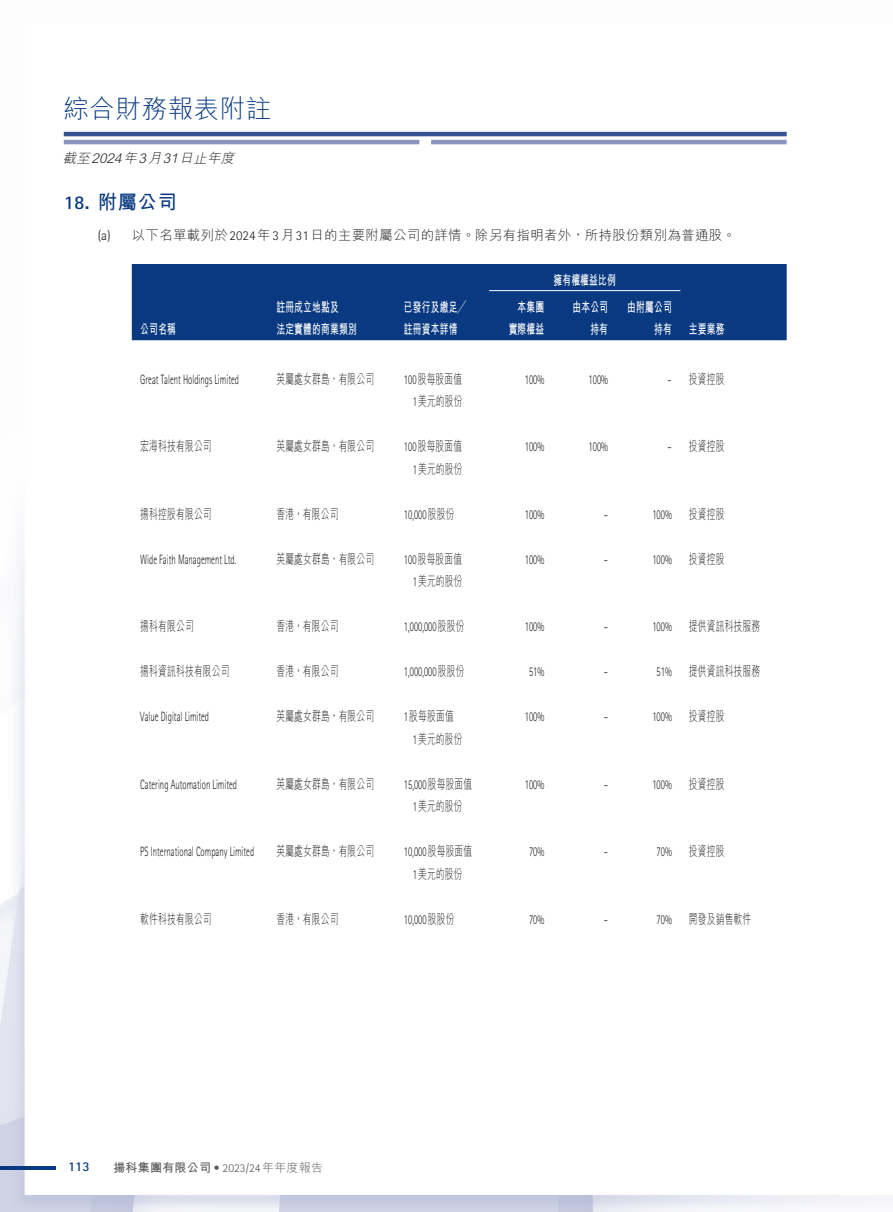
<style>
.page{position:relative;width:893px;height:1212px;background:#fff}
.page>*{position:absolute;margin:0;border:0;box-sizing:border-box;transform-origin:0 0}
.t1{font:300 25.5px "M Hei HK";letter-spacing:.02em;color:#083981}
._01_H1{font:700 19.5px "M Hei HK";color:#083981}
._50_Table_txt{font:300 13.5px "Rotis Sans Serif Std";color:#231f20;scale:.65 1}
._50_Table_txt-2{font:300 13.5px "M Hei HK";letter-spacing:.02em;color:#231f20;scale:.65 1}
._50_Table_txt-3{font:700 13.5px "M Hei HK";letter-spacing:.02em;color:#fff;scale:.65 1}
._00_txt{font:300 13.5px "M Hei HK";letter-spacing:.02em;color:#231f20}
.t2{font:italic 300 13.5px "M Hei HK";color:#231f20}
.t3{font:700 13.5px "Rotis Sans Serif Std";color:#083981}
._00_txt-2{font:300 13.5px "Rotis Sans Serif Std";color:#231f20}
.t4{font:700 12px "M Hei HK";letter-spacing:.02em;color:#57585a}
.s1{font-family:"Rotis Sans Serif Std"}
.s2{font-family:"M Hei HK"}
.s3{font-family:"Rotis Sans Serif Std";font-weight:300}
.s4{font-weight:300}
</style>
<div class="page">
<img style="left:0;top:131px;width:893px;height:1081px">
<hr style="left:0;top:1166px;width:55px;height:3px;background:#083981">
<hr style="left:64px;top:132px;width:723px;height:4px;background:#375392">
<hr style="left:64px;top:140px;width:355px;height:4px;background:#8b94bf">
<hr style="left:431px;top:140px;width:356px;height:4px;background:#8b94bf">
<div style="left:132px;top:264px;width:655px;height:76px;background:#083981"></div>
<hr style="left:489px;top:290px;width:191px;height:1px;background:#fff">
<h1 class="t1" style="left:64px;top:96px;width:209px">綜合財務報表附註</h1>
<p class="t2" style="left:63px;top:151px;width:176px">截至2024年3月31日止年度</p>
<p class="_01_H1" style="left:64px;top:187px;width:115px"><span class="s1">18.</span> 附屬公司</p>
<p class="_00_txt" style="left:132px;top:228px;width:605px">以下名單載列於<span class="s1">2024</span>年<span class="s1">3</span>月<span class="s1">31</span>日的主要附屬公司的詳情。除另有指明者外，所持股份類別為普通股。</p>
<p class="_00_txt-2" style="left:98px;top:227px;width:14px">)a(</p>
<p class="_50_Table_txt-3" style="left:553px;top:270px;width:98px">擁有權權益比例</p>
<p class="_50_Table_txt-3" style="left:140px;top:319px;width:56px">公司名稱</p>
<p class="_50_Table_txt-3" style="left:276px;top:297px;width:98px">註冊成立地點及</p>
<p class="_50_Table_txt-3" style="left:276px;top:319px;width:125px">法定實體的商業類別</p>
<p class="_50_Table_txt-3" style="left:404px;top:297px;width:97px">已發行及繳足╱</p>
<p class="_50_Table_txt-3" style="left:404px;top:319px;width:84px">註冊資本詳情</p>
<p class="_50_Table_txt-3" style="left:518px;top:297px;width:43px">本集團</p>
<p class="_50_Table_txt-3" style="left:509px;top:319px;width:56px">實際權益</p>
<p class="_50_Table_txt-3" style="left:572px;top:297px;width:56px">由本公司</p>
<p class="_50_Table_txt-3" style="left:590px;top:319px;width:29px">持有</p>
<p class="_50_Table_txt-3" style="left:627px;top:297px;width:70px">由附屬公司</p>
<p class="_50_Table_txt-3" style="left:654px;top:319px;width:29px">持有</p>
<p class="_50_Table_txt-3" style="left:689px;top:319px;width:56px">主要業務</p>
<p class="_50_Table_txt" style="left:140px;top:371px;width:153px">Great Talent Holdings Limited</p>
<p class="_50_Table_txt-2" style="left:276px;top:372px;width:152px">英屬處女群島，有限公司</p>
<p class="_50_Table_txt-2" style="left:404px;top:372px;width:91px"><span class="s1">100</span>股每股面值</p>
<p class="_50_Table_txt" style="left:525px;top:371px;width:31px">100%</p>
<p class="_50_Table_txt" style="left:589px;top:371px;width:31px">100%</p>
<p class="_50_Table_txt" style="left:668px;top:371px;width:8px">–</p>
<p class="_50_Table_txt-2" style="left:689px;top:372px;width:56px">投資控股</p>
<p class="_50_Table_txt-2" style="left:413px;top:394px;width:78px"><span class="s1">1</span>美元的股份</p>
<p class="_50_Table_txt-2" style="left:140px;top:439px;width:111px">宏海科技有限公司</p>
<p class="_50_Table_txt-2" style="left:276px;top:439px;width:152px">英屬處女群島，有限公司</p>
<p class="_50_Table_txt-2" style="left:404px;top:439px;width:91px"><span class="s1">100</span>股每股面值</p>
<p class="_50_Table_txt" style="left:525px;top:439px;width:31px">100%</p>
<p class="_50_Table_txt" style="left:589px;top:439px;width:31px">100%</p>
<p class="_50_Table_txt" style="left:668px;top:439px;width:8px">–</p>
<p class="_50_Table_txt-2" style="left:689px;top:439px;width:56px">投資控股</p>
<p class="_50_Table_txt-2" style="left:413px;top:462px;width:78px"><span class="s1">1</span>美元的股份</p>
<p class="_50_Table_txt-2" style="left:140px;top:507px;width:111px">揚科控股有限公司</p>
<p class="_50_Table_txt-2" style="left:276px;top:507px;width:97px">香港，有限公司</p>
<p class="_50_Table_txt" style="left:404px;top:506px;width:79px">10,000 <span class="s2">股股份</span></p>
<p class="_50_Table_txt" style="left:525px;top:506px;width:31px">100%</p>
<p class="_50_Table_txt" style="left:604px;top:506px;width:8px">–</p>
<p class="_50_Table_txt" style="left:652px;top:506px;width:31px">100%</p>
<p class="_50_Table_txt-2" style="left:689px;top:507px;width:56px">投資控股</p>
<p class="_50_Table_txt" style="left:140px;top:551px;width:149px">Wide Faith Management Ltd.</p>
<p class="_50_Table_txt-2" style="left:276px;top:552px;width:152px">英屬處女群島，有限公司</p>
<p class="_50_Table_txt-2" style="left:404px;top:552px;width:91px"><span class="s1">100</span>股每股面值</p>
<p class="_50_Table_txt" style="left:525px;top:551px;width:31px">100%</p>
<p class="_50_Table_txt" style="left:604px;top:551px;width:8px">–</p>
<p class="_50_Table_txt" style="left:652px;top:551px;width:31px">100%</p>
<p class="_50_Table_txt-2" style="left:689px;top:552px;width:56px">投資控股</p>
<p class="_50_Table_txt-2" style="left:413px;top:574px;width:78px"><span class="s1">1</span>美元的股份</p>
<p class="_50_Table_txt-2" style="left:140px;top:619px;width:84px">揚科有限公司</p>
<p class="_50_Table_txt-2" style="left:276px;top:619px;width:97px">香港，有限公司</p>
<p class="_50_Table_txt" style="left:404px;top:619px;width:95px">1,000,000 <span class="s2">股股份</span></p>
<p class="_50_Table_txt" style="left:525px;top:619px;width:31px">100%</p>
<p class="_50_Table_txt" style="left:604px;top:619px;width:8px">–</p>
<p class="_50_Table_txt" style="left:652px;top:619px;width:31px">100%</p>
<p class="_50_Table_txt-2" style="left:689px;top:619px;width:111px">提供資訊科技服務</p>
<p class="_50_Table_txt-2" style="left:140px;top:664px;width:139px">揚科資訊科技有限公司</p>
<p class="_50_Table_txt-2" style="left:276px;top:664px;width:97px">香港，有限公司</p>
<p class="_50_Table_txt" style="left:404px;top:664px;width:95px">1,000,000 <span class="s2">股股份</span></p>
<p class="_50_Table_txt" style="left:529px;top:664px;width:25px">51%</p>
<p class="_50_Table_txt" style="left:604px;top:664px;width:8px">–</p>
<p class="_50_Table_txt" style="left:657px;top:664px;width:25px">51%</p>
<p class="_50_Table_txt-2" style="left:689px;top:664px;width:111px">提供資訊科技服務</p>
<p class="_50_Table_txt" style="left:140px;top:709px;width:107px">Value Digital Limited</p>
<p class="_50_Table_txt-2" style="left:276px;top:709px;width:152px">英屬處女群島，有限公司</p>
<p class="_50_Table_txt-2" style="left:404px;top:709px;width:78px"><span class="s1">1</span>股每股面值</p>
<p class="_50_Table_txt" style="left:525px;top:709px;width:31px">100%</p>
<p class="_50_Table_txt" style="left:604px;top:709px;width:8px">–</p>
<p class="_50_Table_txt" style="left:652px;top:709px;width:31px">100%</p>
<p class="_50_Table_txt-2" style="left:689px;top:709px;width:56px">投資控股</p>
<p class="_50_Table_txt-2" style="left:413px;top:732px;width:78px"><span class="s1">1</span>美元的股份</p>
<p class="_50_Table_txt" style="left:140px;top:776px;width:150px">Catering Automation Limited</p>
<p class="_50_Table_txt-2" style="left:276px;top:777px;width:152px">英屬處女群島，有限公司</p>
<p class="_50_Table_txt" style="left:404px;top:776px;width:107px">15,000 <span class="s2">股每股面值</span></p>
<p class="_50_Table_txt" style="left:525px;top:776px;width:31px">100%</p>
<p class="_50_Table_txt" style="left:604px;top:776px;width:8px">–</p>
<p class="_50_Table_txt" style="left:652px;top:776px;width:31px">100%</p>
<p class="_50_Table_txt-2" style="left:689px;top:777px;width:56px">投資控股</p>
<p class="_50_Table_txt-2" style="left:413px;top:799px;width:78px"><span class="s1">1</span>美元的股份</p>
<p class="_50_Table_txt" style="left:140px;top:844px;width:177px">PS International Company Limited</p>
<p class="_50_Table_txt-2" style="left:276px;top:844px;width:152px">英屬處女群島，有限公司</p>
<p class="_50_Table_txt" style="left:404px;top:844px;width:107px">10,000 <span class="s2">股每股面值</span></p>
<p class="_50_Table_txt" style="left:529px;top:844px;width:25px">70%</p>
<p class="_50_Table_txt" style="left:604px;top:844px;width:8px">–</p>
<p class="_50_Table_txt" style="left:657px;top:844px;width:25px">70%</p>
<p class="_50_Table_txt-2" style="left:689px;top:844px;width:56px">投資控股</p>
<p class="_50_Table_txt-2" style="left:413px;top:867px;width:78px"><span class="s1">1</span>美元的股份</p>
<p class="_50_Table_txt-2" style="left:140px;top:912px;width:111px">軟件科技有限公司</p>
<p class="_50_Table_txt-2" style="left:276px;top:912px;width:97px">香港，有限公司</p>
<p class="_50_Table_txt" style="left:404px;top:911px;width:79px">10,000 <span class="s2">股股份</span></p>
<p class="_50_Table_txt" style="left:529px;top:911px;width:25px">70%</p>
<p class="_50_Table_txt" style="left:604px;top:911px;width:8px">–</p>
<p class="_50_Table_txt" style="left:657px;top:911px;width:25px">70%</p>
<p class="_50_Table_txt-2" style="left:689px;top:912px;width:98px">開發及銷售軟件</p>
<p class="t3" style="left:68px;top:1158px;width:23px">113</p>
<p class="t4" style="left:113px;top:1159px;width:211px">揚科集團有限公司 <span class="s3">• 2023/24</span> <span class="s4">年年度報告</span></p>
</div>
